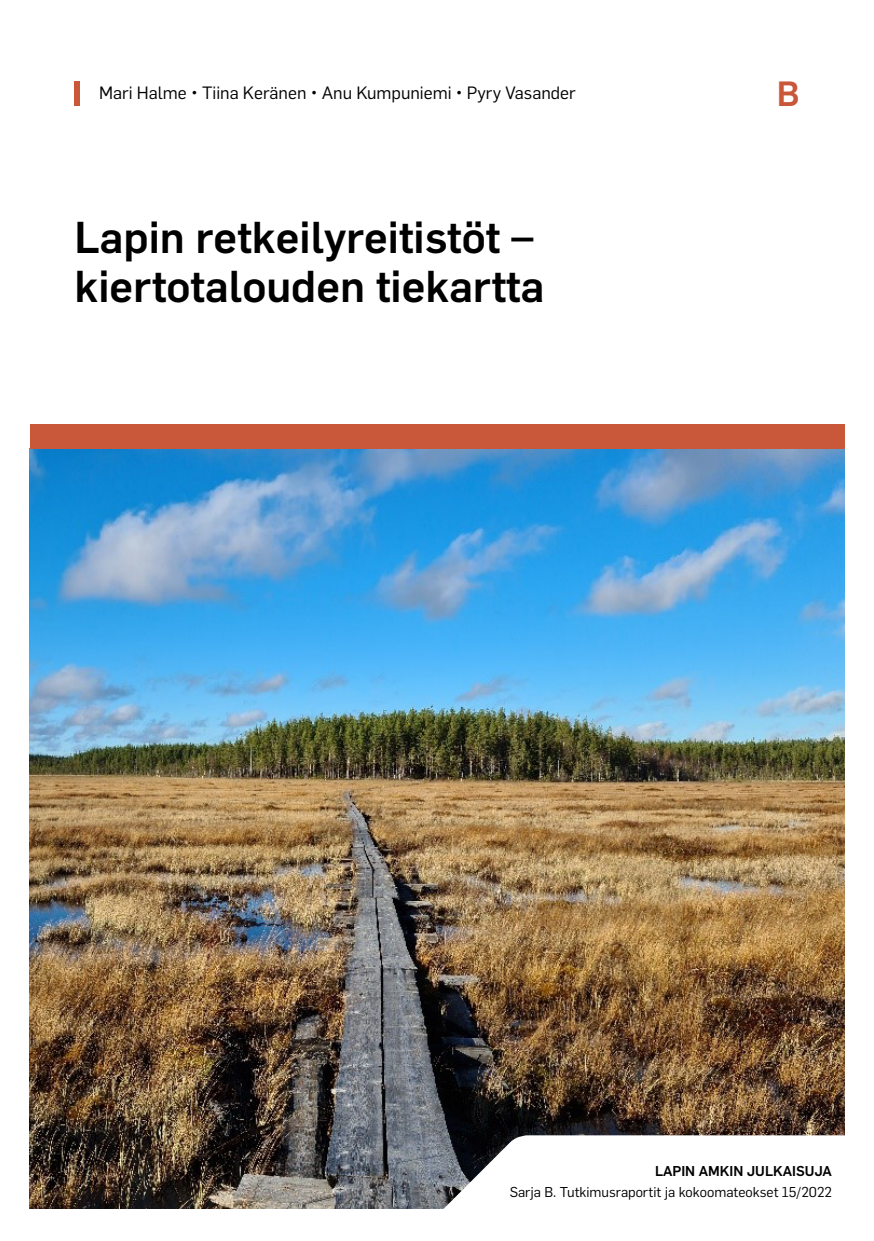
<style>
.page{position:relative;width:874px;height:1241px;background:#fff}
.page>*{position:absolute;margin:0;border:0;box-sizing:border-box;transform-origin:0 0}
.Otsikko{font:500 43.75px "Flama";color:#000}
.t1{font:500 34.3px "Flama";color:#c95739}
.Tekijät{font:17.5px "Flama";color:#000}
.t2{font:14px/21px "Flama";color:#000;text-align:right}
.s1{font-weight:500}
</style>
<div class="page">
<img style="left:30px;top:449px;width:813px;height:759px">
<svg style="left:411px;top:1135px;width:434px;height:74px"></svg>
<div style="left:75px;top:81px;width:5px;height:25px;background:#c95739"></div>
<div style="left:30px;top:424px;width:813px;height:25px;background:#c95739"></div>
<p class="Tekijät" style="left:99px;top:81px;width:478px">Mari Halme • Tiina Keränen • Anu Kumpuniemi • Pyry Vasander</p>
<p class="t1" style="left:776px;top:69px;width:24px">B</p>
<p class="Otsikko" style="left:75px;top:205px;width:460px">Lapin retkeilyreitistöt –</p>
<p class="Otsikko" style="left:75px;top:254px;width:471px">kiertotalouden tiekartta</p>
<p class="t2" style="left:509px;top:1158px;width:323px"><span class="s1">LAPIN AMKIN JULKAISUJA<br></span>Sarja B. Tutkimusraportit ja kokoomateokset 15/2022</p>
</div>
